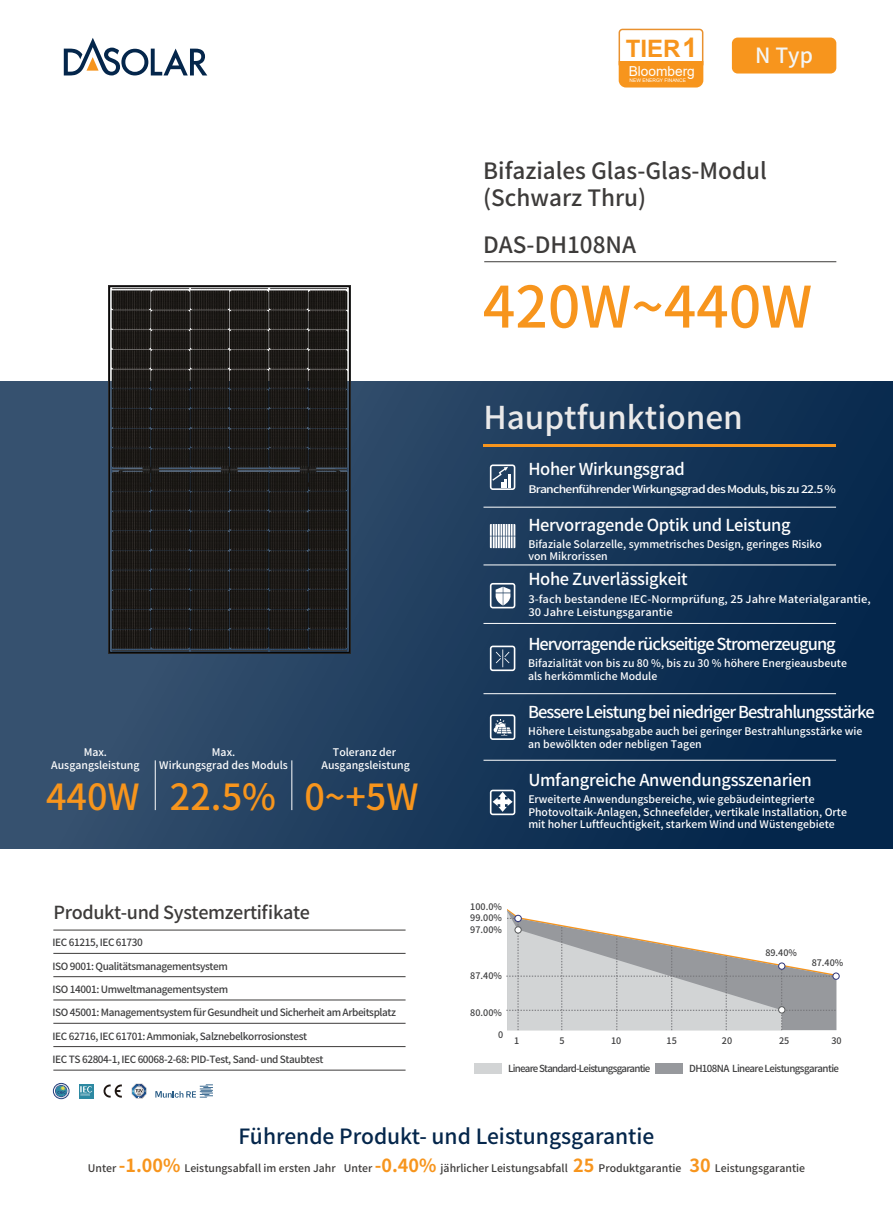
<style>
.page{position:relative;width:893px;height:1212px;background:#fff}
.page>*{position:absolute;margin:0;border:0;box-sizing:border-box;transform-origin:0 0}
.t1{font:500 57px "Source Han Sans CN";color:#f7951d}
.t2{font:500 36px "Source Han Sans CN";color:#f7951d}
.t3{font:500 31.5px "Source Han Sans CN";color:#eae9e9}
.t4{font:700 24px "Arial";color:#f7951d}
.t5{font:500 22.5px/27px "Source Han Sans CN";color:#3d3b3a}
.t6{font:500 21px "Source Han Sans CN";color:#04264b}
.t7{font:500 21px "Source Han Sans CN";color:#f3f5f5}
.t8{font:500 18px "Source Han Sans CN";letter-spacing:-.02em;color:#3d3b3a}
.t9{font:500 16.5px "Source Han Sans CN";letter-spacing:-.02em;color:#fff}
.t10{font:500 16.5px "Source Han Sans CN";letter-spacing:-.06em;color:#fff}
.t11{font:13.65px "Arial";color:#fff}
.t12{font:500 10.5px/12.6px "Source Han Sans CN";color:#fff}
.t13{font:500 10.5px "Source Han Sans CN";color:#3d3b3a}
.t14{font:500 10.5px/12.6px "Source Han Sans CN";color:#fff;scale:1.07 1}
.t15{font:500 10.5px "Source Han Sans CN";letter-spacing:-.06em;color:#fff;scale:1.16 1}
.t16{font:500 10.05px "Source Han Sans CN";letter-spacing:-.04em;color:#3e3e3f}
.t17{font:500 9.75px "Source Han Sans CN";letter-spacing:-.08em;color:#3e3e3f}
.t18{font:500 9.75px "Source Han Sans CN";letter-spacing:-.06em;color:#3e3e3f}
.t19{font:500 9px "Source Han Sans CN";color:#3e3e3f}
.t20{font:4.95px "Arial";color:#fff}
.s1{font-size:27px}
.s2{font-weight:700;font-size:18px;color:#f7951d}
</style>
<div class="page">
<div style="left:0;top:381px;width:893px;height:468px;background:linear-gradient(to right,#3a5471,#03264b)"></div>
<hr style="left:155px;top:760px;width:1px;height:50px;background:#fff">
<hr style="left:292px;top:760px;width:1px;height:50px;background:#fff">
<hr style="left:483px;top:693px;width:353px;height:1px;background:#fff">
<hr style="left:483px;top:623px;width:353px;height:1px;background:#fff">
<hr style="left:483px;top:760px;width:353px;height:1px;background:#fff">
<hr style="left:483px;top:565px;width:353px;height:1px;background:#fff">
<hr style="left:483px;top:507px;width:353px;height:1px;background:#fff">
<hr style="left:483px;top:444px;width:353px;height:3px;background:#f7951d">
<svg style="left:490px;top:464px;width:25px;height:26px"></svg>
<svg style="left:490px;top:524px;width:25px;height:24px"></svg>
<svg style="left:490px;top:646px;width:25px;height:25px"></svg>
<svg style="left:490px;top:790px;width:25px;height:25px"></svg>
<svg style="left:103px;top:1084px;width:19px;height:14px"></svg>
<div style="left:53px;top:1083px;width:16px;height:16px;border:1px solid #27407d;border-radius:50%"></div>
<svg style="left:55px;top:1084px;width:13px;height:14px"></svg>
<svg style="left:79px;top:1084px;width:15px;height:14px"></svg>
<svg style="left:80px;top:1084px;width:12px;height:11px"></svg>
<svg style="left:132px;top:1083px;width:14px;height:16px"></svg>
<svg style="left:155px;top:1084px;width:58px;height:14px"></svg>
<svg style="left:506px;top:909px;width:333px;height:121px"></svg>
<svg style="left:490px;top:714px;width:25px;height:26px"></svg>
<svg style="left:490px;top:583px;width:25px;height:25px"></svg>
<hr style="left:53px;top:953px;width:353px;height:1px;background:#3d3b3a">
<hr style="left:53px;top:930px;width:353px;height:1px;background:#3d3b3a">
<hr style="left:53px;top:976px;width:353px;height:1px;background:#3d3b3a">
<hr style="left:53px;top:1000px;width:353px;height:1px;background:#3d3b3a">
<hr style="left:53px;top:1046px;width:353px;height:1px;background:#3d3b3a">
<hr style="left:53px;top:1023px;width:353px;height:1px;background:#3d3b3a">
<hr style="left:53px;top:1070px;width:353px;height:1px;background:#3d3b3a">
<div style="left:475px;top:1063px;width:27px;height:10px;background:#d2d4d5"></div>
<div style="left:656px;top:1063px;width:27px;height:10px;background:#97999d"></div>
<svg style="left:64px;top:38px;width:143px;height:38px"></svg>
<div style="left:732px;top:38px;width:104px;height:36px;background:#f7951d;border-radius:6px"></div>
<hr style="left:484px;top:261px;width:352px;height:1px;background:#3d3b3a">
<div style="left:619px;top:29px;width:84px;height:39px;border:2px solid #e9912f;border-radius:3px"></div>
<div style="left:619px;top:61px;width:84px;height:27px;background:#f7951d"></div>
<img style="left:109px;top:286px;width:241px;height:367px">
<h3 class="t4" style="left:626px;top:32px;width:73px">TIER <span class="s1">1</span></h3>
<h3 class="t11" style="left:629px;top:61px;width:68px">Bloomberg</h3>
<p class="t20" style="left:629px;top:77px;width:58px">NEW ENERGY FINANCE</p>
<h3 class="t7" style="left:755px;top:44px;width:59px">N Typ</h3>
<h3 class="t5" style="left:483px;top:158px;width:285px">Bifaziales Glas-Glas-Modul (Schwarz Thru)</h3>
<h3 class="t5" style="left:483px;top:231px;width:154px">DAS-DH108NA</h3>
<h1 class="t1" style="left:483px;top:275px;width:331px">420W~440W</h1>
<h3 class="t3" style="left:483px;top:399px;width:261px">Hauptfunktionen</h3>
<h3 class="t9" style="left:528px;top:460px;width:158px">Hoher Wirkungsgrad</h3>
<p class="t15" style="left:528px;top:483px;width:267px">Branchenführender Wirkungsgrad des Moduls, bis zu 22.5 %</p>
<h3 class="t9" style="left:528px;top:515px;width:264px">Hervorragende Optik und Leistung</h3>
<p class="t12" style="left:528px;top:538px;width:295px">Bifaziale Solarzelle, symmetrisches Design, geringes Risiko von Mikrorissen</p>
<h3 class="t9" style="left:528px;top:570px;width:161px">Hohe Zuverlässigkeit</h3>
<p class="t14" style="left:528px;top:593px;width:322px">3-fach bestandene IEC-Normprüfung, 25 Jahre Materialgarantie,<br>30 Jahre Leistungsgarantie</p>
<h3 class="t10" style="left:528px;top:634px;width:309px">Hervorragende rückseitige Stromerzeugung</h3>
<p class="t12" style="left:51px;top:746px;width:90px;text-align:center">Max.<br>Ausgangsleistung</p>
<h2 class="t2" style="left:46px;top:777px;width:95px">440W</h2>
<p class="t12" style="left:159px;top:746px;width:130px;text-align:center">Max.<br>Wirkungsgrad des Moduls</p>
<p class="t12" style="left:322px;top:746px;width:90px;text-align:center">Toleranz der<br>Ausgangsleistung</p>
<h2 class="t2" style="left:170px;top:777px;width:250px">22.5% 0~+5W</h2>
<h3 class="t8" style="left:53px;top:902px;width:258px">Produkt-und Systemzertifikate</h3>
<p class="t16" style="left:53px;top:937px;width:92px">IEC 61215, IEC 61730</p>
<p class="t16" style="left:53px;top:960px;width:177px">ISO 9001: Qualitätsmanagementsystem</p>
<p class="t16" style="left:53px;top:984px;width:177px">ISO 14001: Umweltmanagementsystem</p>
<p class="t16" style="left:53px;top:1007px;width:345px">ISO 45001: Managementsystem für Gesundheit und Sicherheit am Arbeitsplatz</p>
<p class="t16" style="left:53px;top:1030px;width:256px">IEC 62716, IEC 61701: Ammoniak, Salznebelkorrosionstest</p>
<p class="t16" style="left:53px;top:1054px;width:272px">IEC TS 62804-1, IEC 60068-2-68: PID-Test, Sand- und Staubtest</p>
<p class="t12" style="left:528px;top:657px;width:320px">Bifazialität von bis zu 80 %, bis zu 30 % höhere Energieausbeute als herkömmliche Module</p>
<h3 class="t10" style="left:528px;top:703px;width:348px">Bessere Leistung bei niedriger Bestrahlungsstärke</h3>
<p class="t12" style="left:528px;top:725px;width:336px">Höhere Leistungsabgabe auch bei geringer Bestrahlungsstärke wie an bewölkten oder nebligen Tagen</p>
<h3 class="t9" style="left:528px;top:771px;width:285px">Umfangreiche Anwendungsszenarien</h3>
<p class="t12" style="left:528px;top:793px;width:320px">Erweiterte Anwendungsbereiche, wie gebäudeintegrierte<br>Photovoltaik-Anlagen, Schneefelder, vertikale Installation, Orte mit hoher Luftfeuchtigkeit, starkem Wind und Wüstengebiete</p>
<p class="t19" style="left:470px;top:902px;width:33px">100.0%</p>
<p class="t19" style="left:470px;top:913px;width:33px">99.00%</p>
<p class="t19" style="left:470px;top:925px;width:33px">97.00%</p>
<p class="t19" style="left:470px;top:971px;width:33px">87.40%</p>
<p class="t19" style="left:765px;top:947px;width:33px">89.40%</p>
<p class="t19" style="left:812px;top:958px;width:33px">87.40%</p>
<p class="t19" style="left:470px;top:1008px;width:33px">80.00%</p>
<p class="t19" style="left:498px;top:1030px;width:7px">0</p>
<p class="t19" style="left:514px;top:1035px;width:7px">1</p>
<p class="t19" style="left:560px;top:1035px;width:7px">5</p>
<p class="t19" style="left:611px;top:1035px;width:12px">10</p>
<p class="t19" style="left:667px;top:1035px;width:12px">15</p>
<p class="t19" style="left:722px;top:1035px;width:12px">20</p>
<p class="t19" style="left:779px;top:1035px;width:12px">25</p>
<p class="t19" style="left:831px;top:1035px;width:12px">30</p>
<p class="t17" style="left:508px;top:1063px;width:144px">Lineare Standard-Leistungsgarantie</p>
<p class="t18" style="left:689px;top:1063px;width:151px">DH108NA Lineare Leistungsgarantie</p>
<h3 class="t6" style="left:238px;top:1124px;width:417px">Führende Produkt- und Leistungsgarantie</h3>
<p class="t13" style="left:88px;top:1162px;width:719px">Unter <span class="s2">-1.00%</span> Leistungsabfall im ersten Jahr Unter <span class="s2">-0.40%</span> jährlicher Leistungsabfall <span class="s2">25</span> Produktgarantie <span class="s2">30</span> Leistungsgarantie</p>
</div>
